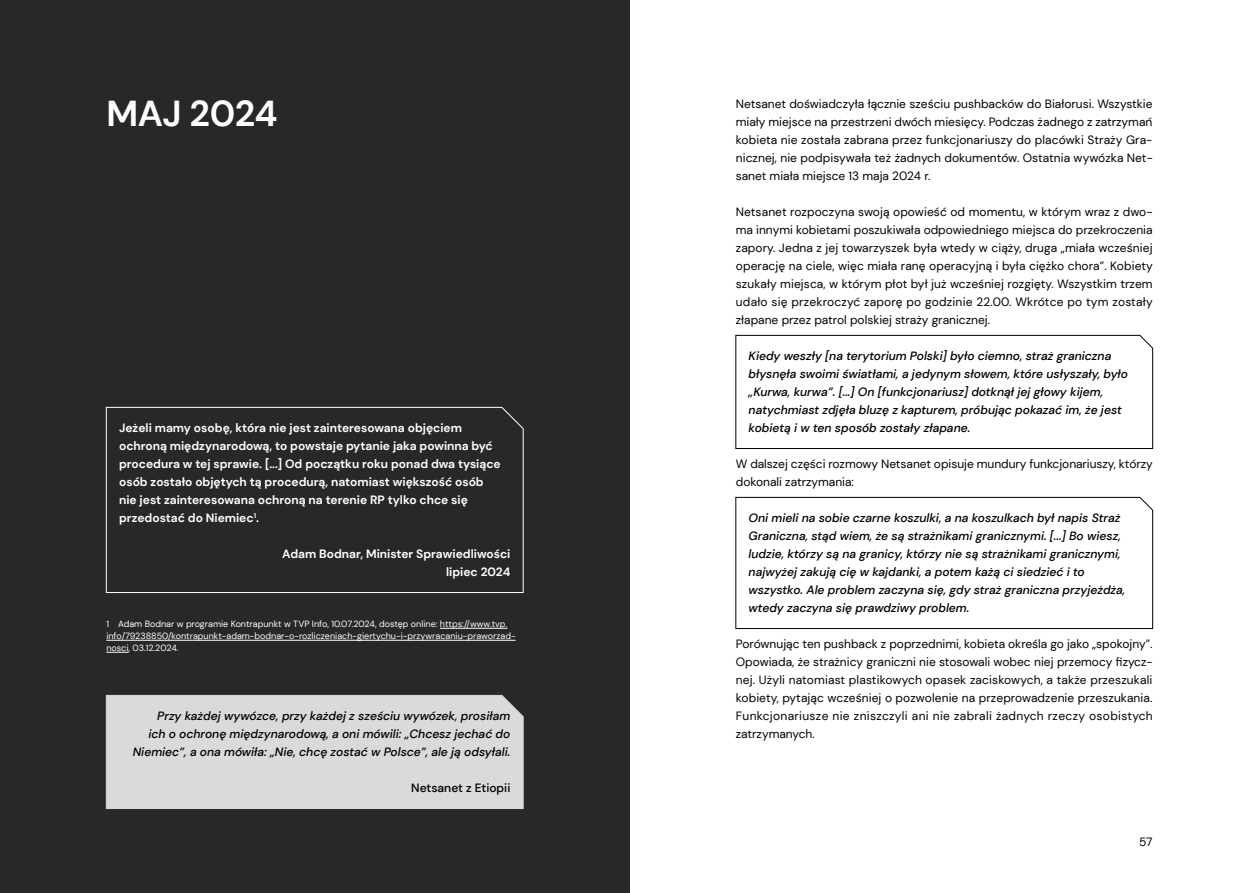
<style>
.page{position:relative;width:1259px;height:893px;background:#fff}
.page>*{position:absolute;margin:0;border:0;box-sizing:border-box;transform-origin:0 0}
.t1{font:700 36px "DM Sans";letter-spacing:-.015em;color:#fff}
.t2{font:12px/18px "DM Sans";color:#000;text-align:justify}
.t3{font:italic 500 12px/18px "DM Sans";color:#000}
.t4{font:700 12px/18px "DM Sans";color:#fff}
.t5{font:500 12px "DM Sans";color:#000}
.t6{font:9px/12px "DM Sans";color:#fff}
</style>
<div class="page">
<div style="left:0;top:0;width:629px;height:893px;background:#282826"></div>
<svg style="left:106px;top:407px;width:418px;height:186px"></svg>
<hr style="left:440px;top:628px;width:67px;height:1px;background:#fff">
<hr style="left:106px;top:640px;width:409px;height:1px;background:#fff">
<svg style="left:106px;top:652px;width:23px;height:1px"></svg>
<div style="left:106px;top:695px;width:418px;height:114px;background:#dadada"></div>
<svg style="left:735px;top:335px;width:418px;height:114px"></svg>
<svg style="left:735px;top:497px;width:418px;height:132px"></svg>
<h1 class="t1" style="left:106px;top:91px;width:173px">MAJ 2024</h1>
<p class="t4" style="left:119px;top:419px;width:383px">Jeżeli mamy osobę, która nie jest zainteresowana objęciem ochroną międzynarodową, to powstaje pytanie jaka powinna być procedura w tej sprawie. [...] Od początku roku ponad dwa tysiące osób zostało objętych tą procedurą, natomiast większość osób nie jest zainteresowana ochroną na terenie RP tylko chce się przedostać do Niemiec<sup>1</sup>.</p>
<p class="t4" style="left:282px;top:545px;width:230px;text-align:right">Adam Bodnar, Minister Sprawiedliwości lipiec 2024</p>
<p class="t6" style="left:106px;top:618px;width:411px">1 Adam Bodnar w programie Kontrapunkt w TVP Info, 10.07.2024, dostęp online: https://www.tvp. info/79238850/kontrapunkt-adam-bodnar-o-rozliczeniach-giertychu-i-przywracaniu-praworzad&shy;nosci, 03.12.2024.</p>
<p class="t3" style="left:133px;top:707px;width:379px;text-align:right">Przy każdej wywózce, przy każdej z sześciu wywózek, prosiłam<br>ich o ochronę międzynarodową, a oni mówili: „Chcesz jechać do<br>Niemiec”, a ona mówiła: „Nie, chcę zostać w Polsce”, ale ją odsyłali.</p>
<p class="t5" style="left:411px;top:780px;width:101px">Netsanet z Etiopii</p>
<p class="t2" style="left:736px;top:95px;width:418px">Netsanet doświadczyła łącznie sześciu pushbacków do Białorusi. Wszystkie miały miejsce na przestrzeni dwóch miesięcy. Podczas żadnego z zatrzymań kobieta nie została zabrana przez funkcjonariuszy do placówki Straży Gra&shy;nicznej, nie podpisywała też żadnych dokumentów. Ostatnia wywózka Net&shy;sanet miała miejsce 13 maja 2024 r.</p>
<p class="t2" style="left:736px;top:203px;width:418px">Netsanet rozpoczyna swoją opowieść od momentu, w którym wraz z dwo&shy;ma innymi kobietami poszukiwała odpowiedniego miejsca do przekroczenia zapory. Jedna z jej towarzyszek była wtedy w ciąży, druga „miała wcześniej operację na ciele, więc miała ranę operacyjną i była ciężko chora”. Kobiety szukały miejsca, w którym płot był już wcześniej rozgięty. Wszystkim trzem udało się przekroczyć zaporę po godzinie 22.00. Wkrótce po tym zostały złapane przez patrol polskiej straży granicznej.</p>
<p class="t3" style="left:748px;top:347px;width:381px">Kiedy weszły [na terytorium Polski] było ciemno, straż graniczna błysnęła swoimi światłami, a jedynym słowem, które usłyszały, było „Kurwa, kurwa”. [...] On [funkcjonariusz] dotknął jej głowy kijem, natychmiast zdjęła bluzę z kapturem, próbując pokazać im, że jest kobietą i w ten sposób zostały złapane.</p>
<p class="t2" style="left:736px;top:455px;width:418px">W dalszej części rozmowy Netsanet opisuje mundury funkcjonariuszy, którzy dokonali zatrzymania:</p>
<p class="t3" style="left:748px;top:509px;width:378px">Oni mieli na sobie czarne koszulki, a na koszulkach był napis Straż Graniczna, stąd wiem, że są strażnikami granicznymi. [...] Bo wiesz, ludzie, którzy są na granicy, którzy nie są strażnikami granicznymi, najwyżej zakują cię w kajdanki, a potem każą ci siedzieć i to wszystko. Ale problem zaczyna się, gdy straż graniczna przyjeżdża, wtedy zaczyna się prawdziwy problem.</p>
<p class="t2" style="left:736px;top:635px;width:418px">Porównując ten pushback z poprzednimi, kobieta określa go jako „spokojny”.<br>Opowiada, że strażnicy graniczni nie stosowali wobec niej przemocy fizycz&shy;nej. Użyli natomiast plastikowych opasek zaciskowych, a także przeszukali kobiety, pytając wcześniej o pozwolenie na przeprowadzenie przeszukania.<br>Funkcjonariusze nie zniszczyli ani nie zabrali żadnych rzeczy osobistych zatrzymanych.</p>
<p class="t2" style="left:1139px;top:833px;width:15px">57</p>
</div>
